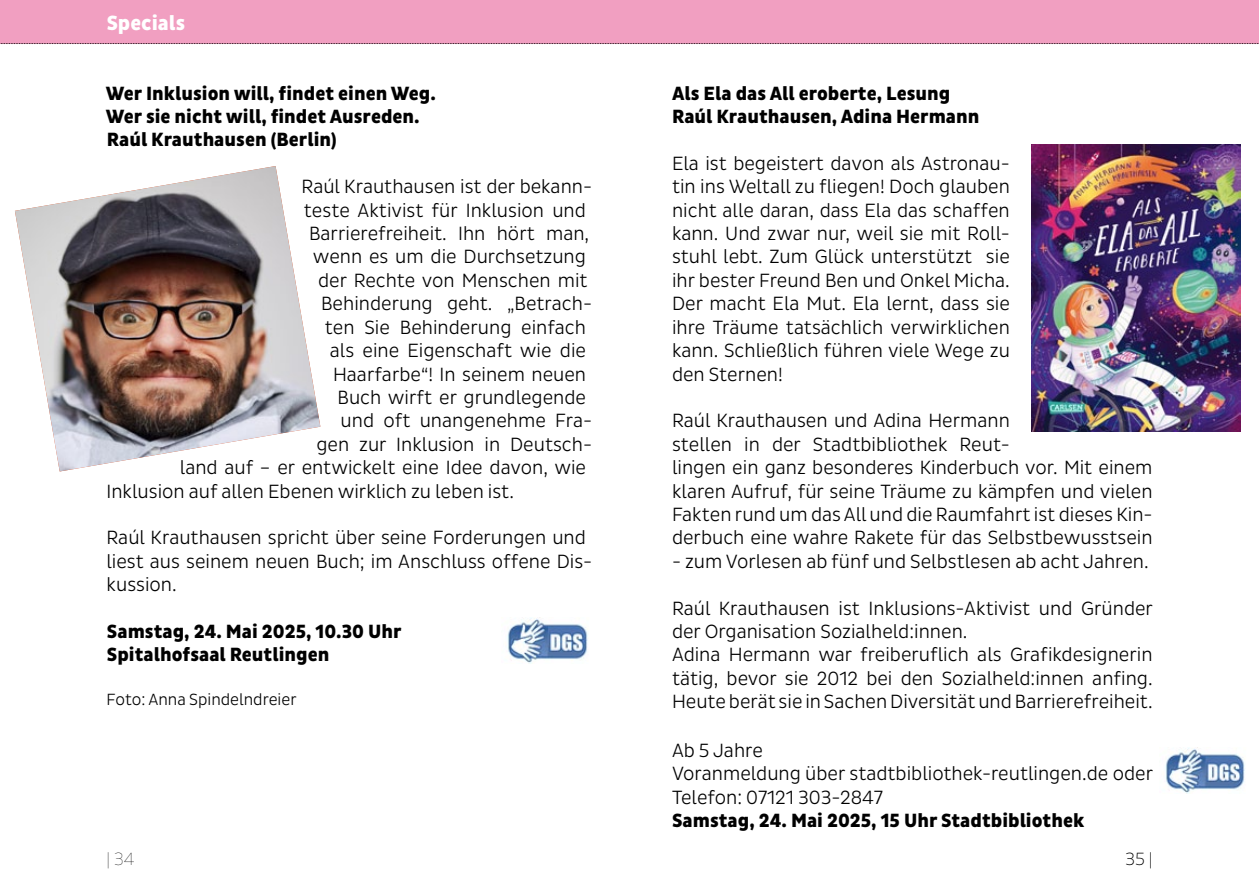
<style>
.page{position:relative;width:1259px;height:893px;background:#fff}
.page>*{position:absolute;margin:0;border:0;box-sizing:border-box;transform-origin:0 0}
.t1{font:800 21px "Pluto Sans Cond";color:#fff}
.t2{font:300 19.5px/23.4px "Pluto Sans Cond";color:#000}
.t3{font:800 19.5px/23.4px "Pluto Sans Cond";color:#000}
.t4{font:100 18px "Pluto Sans Cond";color:#000}
.t5{font:300 18px "Pluto Sans Cond Ex";color:#000}
.t6{font:300 16.5px "Pluto Sans Cond";color:#000}
</style>
<div class="page">
<div style="left:0;top:0;width:1259px;height:44px;background:#f19fc1"></div>
<svg style="left:0;top:43px;width:1259px;height:1px"></svg>
<img style="left:15px;top:166px;width:305px;height:305px">
<img style="left:1031px;top:145px;width:209px;height:287px">
<img style="left:507px;top:618px;width:81px;height:45px">
<img style="left:1165px;top:747px;width:80px;height:46px">
<p class="t1" style="left:107px;top:11px;width:80px">Specials</p>
<p class="t3" style="left:106px;top:82px;width:331px">Wer Inklusion will, findet einen Weg.<br>Wer sie nicht will, findet Ausreden.<br>Raúl Krauthausen (Berlin)</p>
<p class="t2" style="left:301px;top:175px;width:292px">Raúl Krauthausen ist der bekann-</p>
<p class="t2" style="left:304px;top:199px;width:283px">teste Aktivist für Inklusion und</p>
<p class="t2" style="left:309px;top:222px;width:282px">Barrierefreiheit. Ihn hört man,</p>
<p class="t2" style="left:313px;top:245px;width:274px">wenn es um die Durchsetzung</p>
<p class="t2" style="left:318px;top:269px;width:271px">der Rechte von Menschen mit</p>
<p class="t2" style="left:321px;top:292px;width:273px">Behinderung geht. „Betrach-</p>
<p class="t2" style="left:325px;top:316px;width:263px">ten Sie Behinderung einfach</p>
<p class="t2" style="left:330px;top:339px;width:258px">als eine Eigenschaft wie die</p>
<p class="t2" style="left:333px;top:362px;width:255px">Haarfarbe“! In seinem neuen</p>
<p class="t2" style="left:337px;top:386px;width:250px">Buch wirft er grundlegende</p>
<p class="t2" style="left:340px;top:409px;width:253px">und oft unangenehme Fra-</p>
<p class="t2" style="left:316px;top:433px;width:277px">gen zur Inklusion in Deutsch-</p>
<p class="t2" style="left:180px;top:456px;width:408px">land auf – er entwickelt eine Idee davon, wie</p>
<p class="t2" style="left:106px;top:479px;width:409px">Inklusion auf allen Ebenen wirklich zu leben ist.</p>
<p class="t2" style="left:106px;top:526px;width:487px">Raúl Krauthausen spricht über seine Forderungen und liest aus seinem neuen Buch; im Anschluss offene Dis&shy;kussion.</p>
<p class="t3" style="left:107px;top:620px;width:296px">Samstag, 24. Mai 2025, 10.30 Uhr<br>Spitalhofsaal Reutlingen</p>
<p class="t6" style="left:107px;top:689px;width:191px">Foto: Anna Spindelndreier</p>
<p class="t3" style="left:672px;top:82px;width:309px">Als Ela das All eroberte, Lesung<br>Raúl Krauthausen, Adina Hermann</p>
<p class="t2" style="left:672px;top:152px;width:339px;text-align:justify">Ela ist begeistert davon als Astronau&shy;tin ins Weltall zu fliegen! Doch glauben nicht alle daran, dass Ela das schaffen kann. Und zwar nur, weil sie mit Roll&shy;stuhl lebt. Zum Glück unterstützt sie ihr bester Freund Ben und Onkel Micha.<br>Der macht Ela Mut. Ela lernt, dass sie ihre Träume tatsächlich verwirklichen kann. Schließlich führen viele Wege zu den Sternen!</p>
<p class="t2" style="left:672px;top:409px;width:482px">Raúl Krauthausen und Adina Hermann<br>stellen in der Stadtbibliothek Reut-<br>lingen ein ganz besonderes Kinderbuch vor. Mit einem klaren Aufruf, für seine Träume zu kämpfen und vielen Fakten rund um das All und die Raumfahrt ist dieses Kin&shy;derbuch eine wahre Rakete für das Selbstbewusstsein</p>
<p class="t2" style="left:672px;top:550px;width:478px">- zum Vorlesen ab fünf und Selbstlesen ab acht Jahren.</p>
<p class="t2" style="left:672px;top:596px;width:482px">Raúl Krauthausen ist Inklusions-Aktivist und Gründer der Organisation Sozialheld:innen.<br>Adina Hermann war freiberuflich als Grafikdesignerin tätig, bevor sie 2012 bei den Sozialheld:innen anfing.<br>Heute berät sie in Sachen Diversität und Barrierefreiheit.</p>
<p class="t2" style="left:672px;top:739px;width:482px">Ab 5 Jahre<br>Voranmeldung über stadtbibliothek-reutlingen.de oder<br>Telefon: 07121 303-2847</p>
<p class="t3" style="left:672px;top:809px;width:414px">Samstag, 24. Mai 2025, 15 Uhr Stadtbibliothek</p>
<p class="t4" style="left:106px;top:849px;width:30px">| 34</p>
<p class="t5" style="left:1125px;top:849px;width:29px">35 |</p>
</div>
